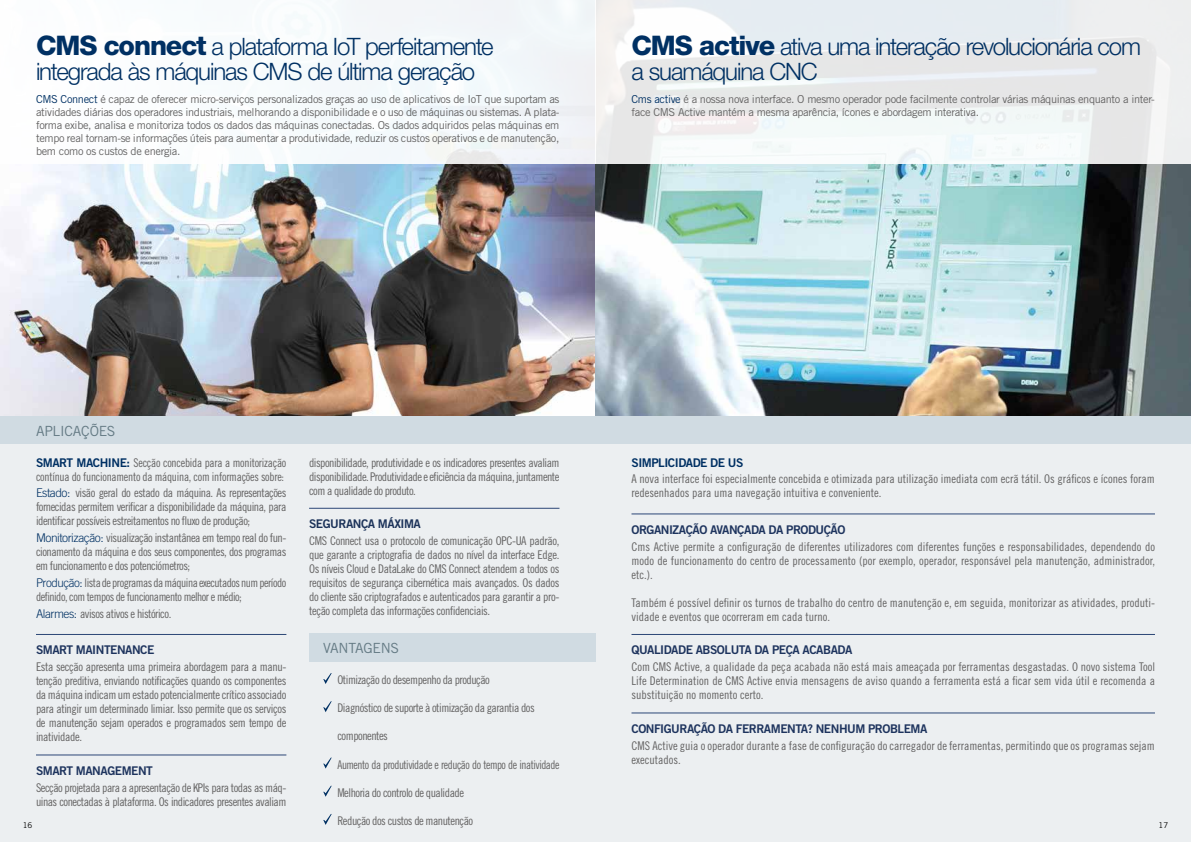
<style>
.page{position:relative;width:1191px;height:842px;background:#fff}
.page>*{position:absolute;margin:0;border:0;box-sizing:border-box;transform-origin:0 0}
.t1{font:300 24px/25px "Helvetica Neue LT Std";letter-spacing:-.045em;color:#003063}
.t2{font:14px "Trade Gothic LT Std";letter-spacing:-.02em;color:#647a84}
.t3{font:12px/14px "Trade Gothic LT Std Cn 18";letter-spacing:-.03em;color:#646363;text-align:justify}
.t4{font:12px/14px "Trade Gothic LT Std Cn 18";color:#646363}
.t5{font:12px "Trade Gothic LT Std Bd 2";letter-spacing:-.04em;color:#1e345e}
.t6{font:12px/14px "Trade Gothic LT Std Cn 18";letter-spacing:-.03em;color:#646363;scale:.96 1}
.t7{font:12px "Trade Gothic LT Std Cn 18";letter-spacing:-.03em;color:#646363;scale:.94 1}
.t8{font:12px "Trade Gothic LT Std Bd 2";letter-spacing:-.04em;color:#003063}
.t9{font:12px "Trade Gothic LT Std Bd 2";letter-spacing:-.04em;color:#1c335a}
.t10{font:11px/13px "Trade Gothic LT Std";letter-spacing:-.03em;color:#646363;text-align:justify}
.t11{font:8px "Trade Gothic LT Std";color:#000}
.s1{font-weight:800;font-size:27px}
.s2{color:#003063}
.s3{font-family:"Trade Gothic LT Std Bd 2";color:#003063}
.s4{font-family:"Trade Gothic LT Std";font-weight:300;color:#003063}
</style>
<div class="page">
<div style="left:0;top:415px;width:1191px;height:427px;background:#eceff1"></div>
<div style="left:309px;top:633px;width:286px;height:29px;background:#d0dbe2"></div>
<div style="left:0;top:415px;width:1191px;height:29px;background:#d0dbe2"></div>
<img style="left:0;top:164px;width:1191px;height:251px">
<div style="left:0;top:0;width:595px;height:164px;background:#f7fbfc"></div>
<svg style="left:596px;top:0;width:595px;height:164px"></svg>
<hr style="left:36px;top:634px;width:250px;height:1px;background:#2f4b7d">
<hr style="left:36px;top:755px;width:250px;height:1px;background:#2f4b7d">
<hr style="left:631px;top:514px;width:524px;height:1px;background:#2f4b7d">
<hr style="left:631px;top:634px;width:524px;height:1px;background:#2f4b7d">
<hr style="left:631px;top:713px;width:524px;height:1px;background:#2f4b7d">
<hr style="left:309px;top:508px;width:250px;height:1px;background:#2f4b7d">
<svg style="left:323px;top:673px;width:9px;height:11px"></svg>
<svg style="left:323px;top:701px;width:9px;height:11px"></svg>
<svg style="left:323px;top:757px;width:9px;height:11px"></svg>
<svg style="left:323px;top:786px;width:9px;height:11px"></svg>
<svg style="left:323px;top:814px;width:9px;height:11px"></svg>
<h1 class="t1" style="left:36px;top:34px;width:459px"><span class="s1">CMS connect</span> a plataforma IoT perfeitamente integrada às máquinas CMS de última geração</h1>
<p class="t10" style="left:36px;top:93px;width:525px"><span class="s2">CMS Connect</span> é capaz de oferecer micro-serviços personalizados graças ao uso de aplicativos de IoT que suportam as atividades diárias dos operadores industriais, melhorando a disponibilidade e o uso de máquinas ou sistemas. A plata&shy;forma exibe, analisa e monitoriza todos os dados das máquinas conectadas. Os dados adquiridos pelas máquinas em tempo real tornam-se informações úteis para aumentar a produtividade, reduzir os custos operativos e de manutenção, bem como os custos de energia.</p>
<h1 class="t1" style="left:631px;top:34px;width:511px"><span class="s1">CMS active</span> ativa uma interação revolucionária com a suamáquina CNC</h1>
<p class="t10" style="left:631px;top:93px;width:525px"><span class="s2">Cms active</span> é a nossa nova interface. O mesmo operador pode facilmente controlar várias máquinas enquanto a inter&shy;face CMS Active mantém a mesma aparência, ícones e abordagem interativa.</p>
<p class="t2" style="left:36px;top:422px;width:81px">APLICAÇÕES</p>
<p class="t6" style="left:36px;top:455px;width:262px"><span class="s3">SMART MACHINE:</span> Secção concebida para a monitorização contínua do funcionamento da máquina, com informações sobre:</p>
<p class="t3" style="left:36px;top:486px;width:252px"><span class="s4">Estado:</span> visão geral do estado da máquina. As representações fornecidas permitem verificar a disponibilidade da máquina, para identificar possíveis estreitamentos no fluxo de produção;</p>
<p class="t3" style="left:36px;top:531px;width:252px"><span class="s4">Monitorização:</span> visualização instantânea em tempo real do fun&shy;cionamento da máquina e dos seus componentes, dos programas em funcionamento e dos potenciómetros;</p>
<p class="t3" style="left:36px;top:576px;width:252px"><span class="s4">Produção:</span> lista de programas da máquina executados num período definido, com tempos de funcionamento melhor e médio;</p>
<p class="t3" style="left:36px;top:606px;width:137px"><span class="s4">Alarmes:</span> avisos ativos e histórico.</p>
<p class="t5" style="left:36px;top:643px;width:120px">SMART MAINTENANCE</p>
<p class="t3" style="left:36px;top:660px;width:252px">Esta secção apresenta uma primeira abordagem para a manu&shy;tenção preditiva, enviando notificações quando os componentes da máquina indicam um estado potencialmente crítico associado para atingir um determinado limiar. Isso permite que os serviços de manutenção sejam operados e programados sem tempo de inatividade.</p>
<p class="t5" style="left:36px;top:763px;width:118px">SMART MANAGEMENT</p>
<p class="t3" style="left:36px;top:780px;width:252px">Secção projetada para a apresentação de KPIs para todas as máq&shy;uinas conectadas à plataforma. Os indicadores presentes avaliam</p>
<p class="t8" style="left:631px;top:455px;width:113px">SIMPLICIDADE DE US</p>
<p class="t4" style="left:631px;top:472px;width:525px">A nova interface foi especialmente concebida e otimizada para utilização imediata com ecrã tátil. Os gráficos e ícones foram redesenhados para uma navegação intuitiva e conveniente.</p>
<p class="t5" style="left:631px;top:522px;width:215px">ORGANIZAÇÃO AVANÇADA DA PRODUÇÃO</p>
<p class="t3" style="left:631px;top:539px;width:525px">Cms Active permite a configuração de diferentes utilizadores com diferentes funções e responsabilidades, dependendo do modo de funcionamento do centro de processamento (por exemplo, operador, responsável pela manutenção, administrador, etc.).</p>
<p class="t4" style="left:631px;top:595px;width:525px">Também é possível definir os turnos de trabalho do centro de manutenção e, em seguida, monitorizar as atividades, produti&shy;vidade e eventos que ocorreram em cada turno.</p>
<p class="t5" style="left:631px;top:643px;width:222px">QUALIDADE ABSOLUTA DA PEÇA ACABADA</p>
<p class="t3" style="left:631px;top:660px;width:525px">Com CMS Active, a qualidade da peça acabada não está mais ameaçada por ferramentas desgastadas. O novo sistema Tool Life Determination de CMS Active envia mensagens de aviso quando a ferramenta está a ficar sem vida útil e recomenda a substituição no momento certo.</p>
<p class="t5" style="left:631px;top:721px;width:297px">CONFIGURAÇÃO DA FERRAMENTA? NENHUM PROBLEMA</p>
<p class="t4" style="left:631px;top:738px;width:525px">CMS Active guia o operador durante a fase de configuração do carregador de ferramentas, permitindo que os programas sejam executados.</p>
<p class="t3" style="left:309px;top:455px;width:252px">disponibilidade, produtividade e os indicadores presentes avaliam disponibilidade. Produtividade e eficiência da máquina, juntamente com a qualidade do produto.</p>
<p class="t9" style="left:309px;top:516px;width:113px">SEGURANÇA MÁXIMA</p>
<p class="t3" style="left:309px;top:534px;width:252px">CMS Connect usa o protocolo de comunicação OPC-UA padrão, que garante a criptografia de dados no nível da interface Edge.<br>Os níveis Cloud e DataLake do CMS Connect atendem a todos os requisitos de segurança cibernética mais avançados. Os dados do cliente são criptografados e autenticados para garantir a pro&shy;teção completa das informações confidenciais.</p>
<p class="t2" style="left:323px;top:640px;width:77px">VANTAGENS</p>
<p class="t3" style="left:337px;top:673px;width:154px">Otimização do desempenho da produção</p>
<p class="t3" style="left:337px;top:701px;width:199px">Diagnóstico de suporte à otimização da garantia dos</p>
<p class="t3" style="left:337px;top:729px;width:52px">componentes</p>
<p class="t7" style="left:337px;top:757px;width:238px">Aumento da produtividade e redução do tempo de inatividade</p>
<p class="t3" style="left:337px;top:785px;width:128px">Melhoria do controlo de qualidade</p>
<p class="t3" style="left:337px;top:813px;width:137px">Redução dos custos de manutenção</p>
<p class="t11" style="left:23px;top:820px;width:11px">16</p>
<p class="t11" style="left:1158px;top:820px;width:11px">17</p>
</div>
